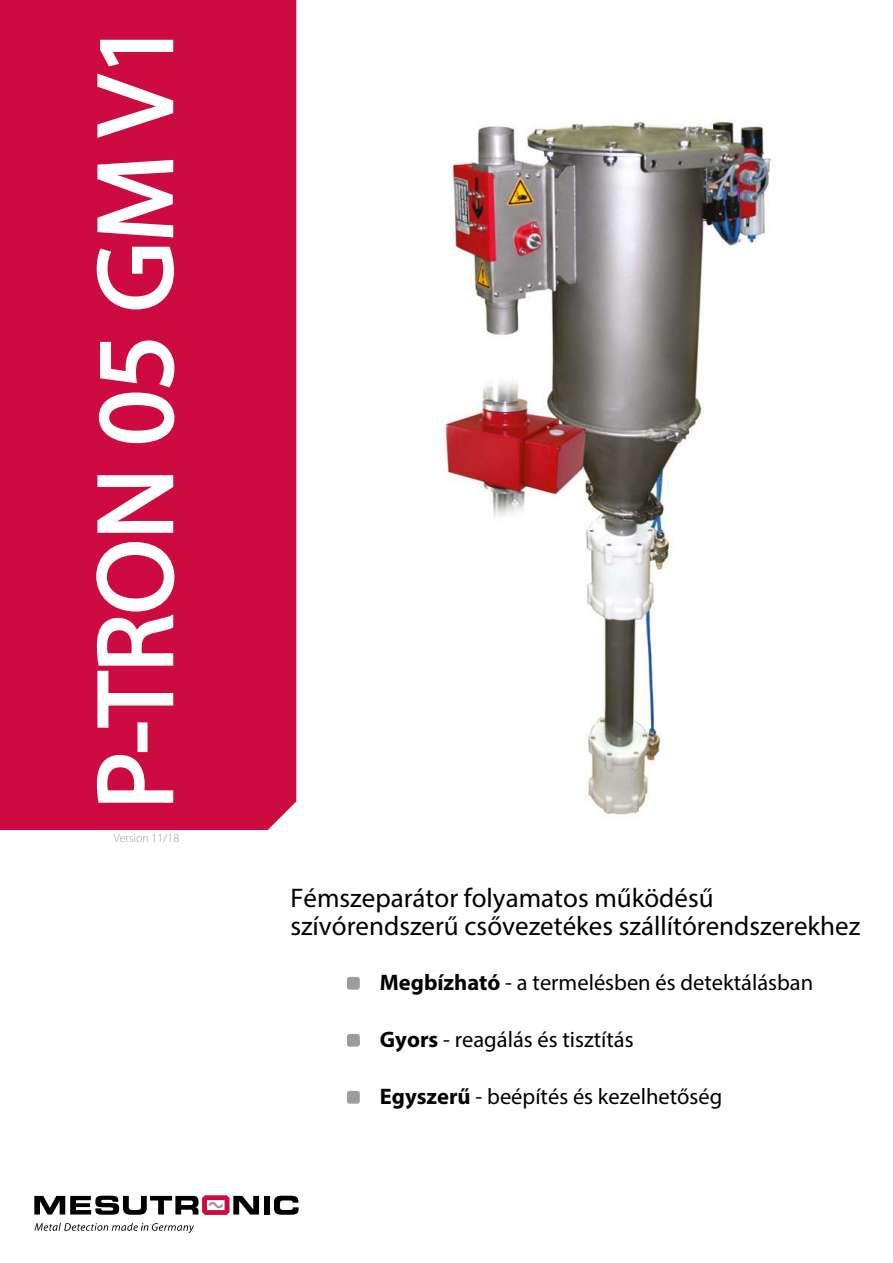
<style>
.page{position:relative;width:893px;height:1263px;background:#fff}
.page>*{position:absolute;margin:0;border:0;box-sizing:border-box;transform-origin:0 0}
.t1{font:108px "Myriad Pro";color:#fff}
.t2{font:27px/28.7px "Myriad Pro";color:#000}
.t3{font:22.5px "Myriad Pro";color:#000}
.t4{font:300 12px "Myriad Pro";color:#9c9c9d}
.s1{font-weight:700}
</style>
<div class="page">
<img style="left:444px;top:121px;width:332px;height:694px">
<div style="left:0;top:0;width:297px;height:830px;background:#ce0b40"></div>
<div style="left:264px;top:1196px;width:6px;height:18px;background:#000"></div>
<svg style="left:274px;top:1196px;width:25px;height:19px"></svg>
<svg style="left:34px;top:1195px;width:225px;height:20px"></svg>
<svg style="left:35px;top:1223px;width:159px;height:10px"></svg>
<svg style="left:347px;top:976px;width:13px;height:14px"></svg>
<svg style="left:347px;top:1033px;width:13px;height:14px"></svg>
<svg style="left:347px;top:1091px;width:13px;height:13px"></svg>
<svg style="left:95px;top:753px;width:80px;height:51px"></svg>
<div style="left:138px;top:722px;width:10px;height:30px;border:3px solid #fff"></div>
<svg style="left:95px;top:540px;width:81px;height:189px;background:#d83d67"></svg>
<svg style="left:95px;top:474px;width:81px;height:60px"></svg>
<svg style="left:97px;top:339px;width:79px;height:105px"></svg>
<svg style="left:95px;top:245px;width:80px;height:66px"></svg>
<svg style="left:95px;top:158px;width:80px;height:81px"></svg>
<svg style="left:95px;top:38px;width:81px;height:102px;background:#d63762"></svg>
<h1 class="t1" style="left:69px;top:809px;width:790px;rotate:-90deg">P-TRON 05 GM V1</h1>
<p class="t4" style="left:114px;top:831px;width:67px">Version 11/18</p>
<p class="t2" style="left:290px;top:883px;width:571px">Fémszeparátor folyamatos működésű szívórendszerű csővezetékes szállítórendszerekhez</p>
<p class="t3" style="left:353px;top:968px;width:462px">• <span class="s1">Megbízható</span> - a termelésben és detektálásban</p>
<p class="t3" style="left:353px;top:1025px;width:282px"><span class="s1">• Gyors</span> - reagálás és tisztítás</p>
<p class="t3" style="left:353px;top:1082px;width:371px">• <span class="s1">Egyszerű</span> - beépítés és kezelhetőség</p>
</div>
